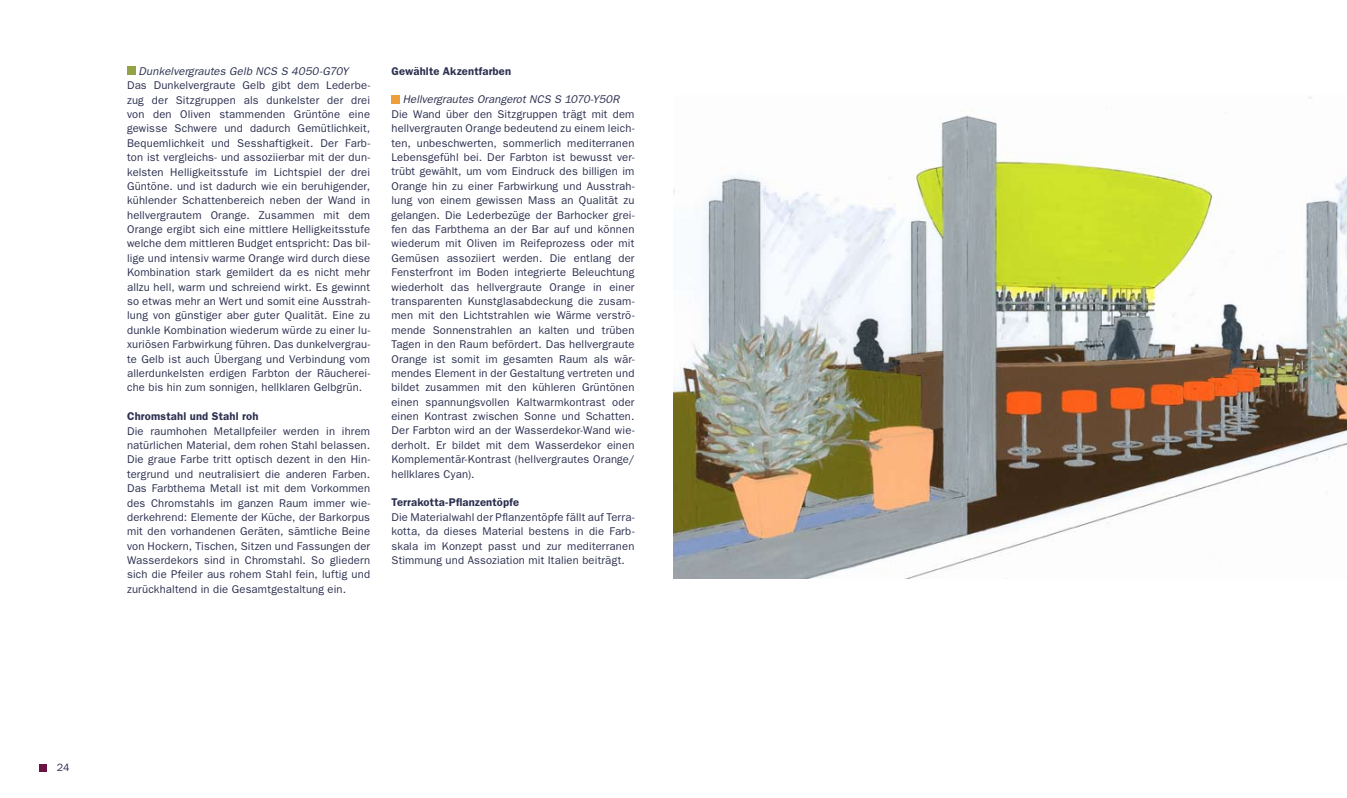
<style>
.page{position:relative;width:1347px;height:798px;background:#fff}
.page>*{position:absolute;margin:0;border:0;box-sizing:border-box;transform-origin:0 0}
.t1{font:11.25px/14.4px "Franklin Gothic";letter-spacing:.015em;color:#2c3050;text-align:justify}
.t2{font:italic 11.25px "Franklin Gothic";letter-spacing:.005em;color:#2c3050}
.t3{font:600 11.25px "Franklin Gothic";letter-spacing:.015em;color:#2c3050}
.t4{font:10.62px "Franklin Gothic";color:#2c3050}
</style>
<div class="page">
<div style="left:39px;top:763px;width:7px;height:8px;background:#681341"></div>
<div style="left:391px;top:95px;width:8px;height:9px;background:#ef9e3c"></div>
<div style="left:127px;top:67px;width:8px;height:8px;background:#94a345"></div>
<img style="left:673px;top:97px;width:673px;height:481px">
<p class="t2" style="left:138px;top:64px;width:211px">Dunkelvergrautes Gelb NCS S 4050-G70Y</p>
<p class="t1" style="left:127px;top:78px;width:245px">Das Dunkelvergraute Gelb gibt dem Lederbe&shy;zug der Sitzgruppen als dunkelster der drei von den Oliven stammenden Grüntöne eine gewisse Schwere und dadurch Gemütlichkeit, Bequemlichkeit und Sesshaftigkeit. Der Farb&shy;ton ist vergleichs- und assoziierbar mit der dun&shy;kelsten Helligkeitsstufe im Lichtspiel der drei Güntöne. und ist dadurch wie ein beruhigender, kühlender Schattenbereich neben der Wand in hellvergrautem Orange. Zusammen mit dem Orange ergibt sich eine mittlere Helligkeitsstufe welche dem mittleren Budget entspricht: Das bil&shy;lige und intensiv warme Orange wird durch diese Kombination stark gemildert da es nicht mehr allzu hell, warm und schreiend wirkt. Es gewinnt so etwas mehr an Wert und somit eine Ausstrah&shy;lung von günstiger aber guter Qualität. Eine zu dunkle Kombination wiederum würde zu einer lu&shy;xuriösen Farbwirkung führen. Das dunkelvergrau&shy;te Gelb ist auch Übergang und Verbindung vom allerdunkelsten erdigen Farbton der Räucherei&shy;che bis hin zum sonnigen, hellklaren Gelbgrün.</p>
<p class="t3" style="left:127px;top:409px;width:133px">Chromstahl und Stahl roh</p>
<p class="t1" style="left:127px;top:423px;width:244px">Die raumhohen Metallpfeiler werden in ihrem natürlichen Material, dem rohen Stahl belassen.<br>Die graue Farbe tritt optisch dezent in den Hin&shy;tergrund und neutralisiert die anderen Farben.<br>Das Farbthema Metall ist mit dem Vorkommen des Chromstahls im ganzen Raum immer wie&shy;derkehrend: Elemente der Küche, der Barkorpus mit den vorhandenen Geräten, sämtliche Beine von Hockern, Tischen, Sitzen und Fassungen der Wasserdekors sind in Chromstahl. So gliedern sich die Pfeiler aus rohem Stahl fein, luftig und zurückhaltend in die Gesamtgestaltung ein.</p>
<p class="t3" style="left:391px;top:64px;width:121px">Gewählte Akzentfarben</p>
<p class="t2" style="left:403px;top:93px;width:218px">Hellvergrautes Orangerot NCS S 1070-Y50R</p>
<p class="t1" style="left:391px;top:106px;width:244px">Die Wand über den Sitzgruppen trägt mit dem hellvergrauten Orange bedeutend zu einem leich&shy;ten, unbeschwerten, sommerlich mediterranen Lebensgefühl bei. Der Farbton ist bewusst ver&shy;trübt gewählt, um vom Eindruck des billigen im Orange hin zu einer Farbwirkung und Ausstrah&shy;lung von einem gewissen Mass an Qualität zu gelangen. Die Lederbezüge der Barhocker grei&shy;fen das Farbthema an der Bar auf und können wiederum mit Oliven im Reifeprozess oder mit Gemüsen assoziiert werden. Die entlang der Fensterfront im Boden integrierte Beleuchtung wiederholt das hellvergraute Orange in einer transparenten Kunstglasabdeckung die zusam&shy;men mit den Lichtstrahlen wie Wärme verströ&shy;mende Sonnenstrahlen an kalten und trüben Tagen in den Raum befördert. Das hellvergraute Orange ist somit im gesamten Raum als wär&shy;mendes Element in der Gestaltung vertreten und bildet zusammen mit den kühleren Grüntönen einen spannungsvollen Kaltwarmkontrast oder einen Kontrast zwischen Sonne und Schatten.<br>Der Farbton wird an der Wasserdekor-Wand wie&shy;derholt. Er bildet mit dem Wasserdekor einen Komplementär-Kontrast (hellvergrautes Orange/ hellklares Cyan).</p>
<p class="t3" style="left:391px;top:495px;width:129px">Terrakotta-Pflanzentöpfe</p>
<p class="t1" style="left:391px;top:509px;width:244px">Die Materialwahl der Pflanzentöpfe fällt auf Terra&shy;kotta, da dieses Material bestens in die Farb&shy;skala im Konzept passt und zur mediterranen Stimmung und Assoziation mit Italien beiträgt.</p>
<p class="t4" style="left:57px;top:761px;width:14px">24</p>
</div>
